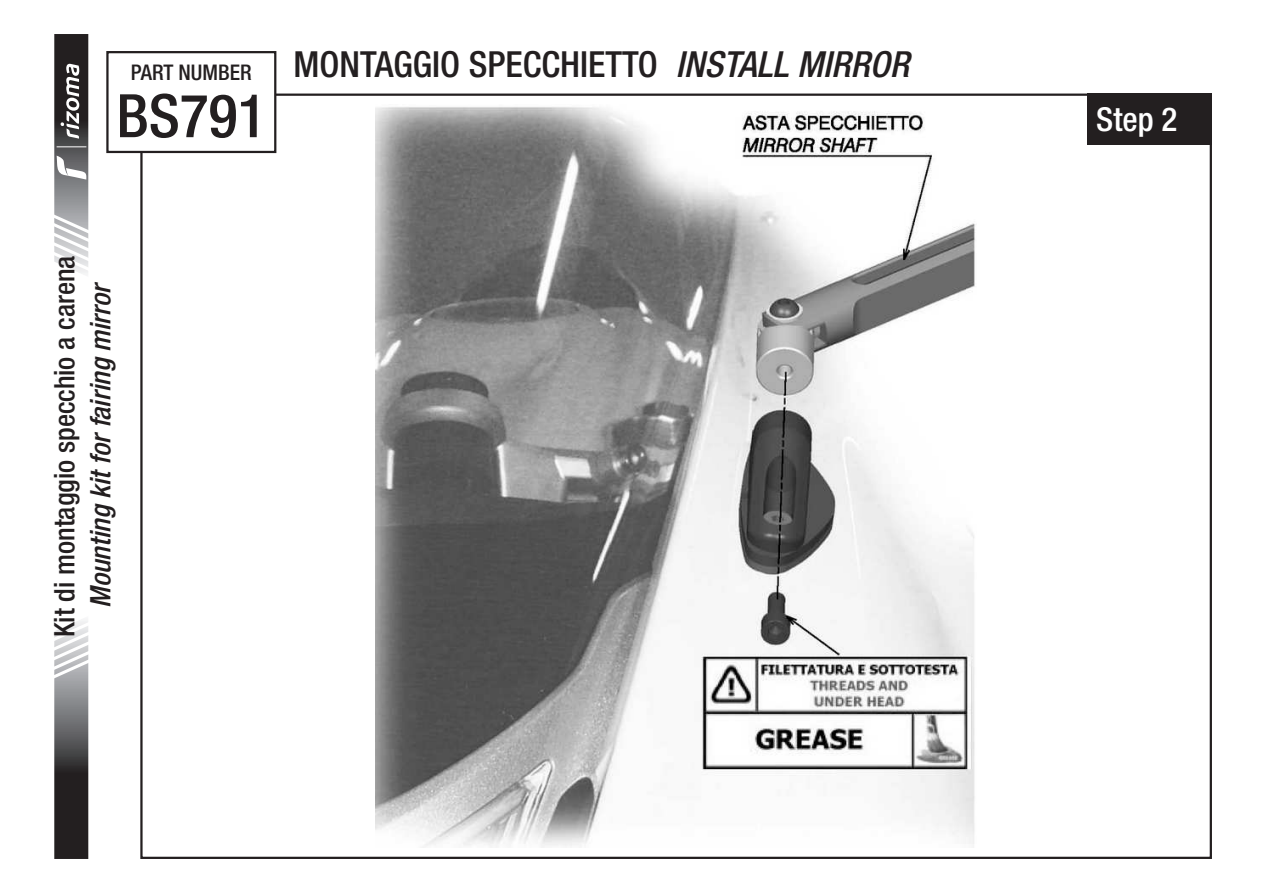
<style>
.page{position:relative;width:1263px;height:893px;background:#fff}
.page>*{position:absolute;margin:0;border:0;box-sizing:border-box;transform-origin:0 0}
.t1{font:500 condensed 60px "Helvetica Neue LT Std";color:#231f20}
.t2{font:500 condensed 36px "Helvetica Neue LT Std";color:#231f20}
.t3{font:500 condensed 33px "Helvetica Neue LT Std";color:#fff}
.t4{font:500 condensed 28.2px "Helvetica Neue LT Std";color:#231f20}
.t5{font:italic 500 condensed 28.2px "Helvetica Neue LT Std";color:#231f20}
.t6{font:500 condensed 21.6px "Helvetica Neue LT Std";color:#231f20}
.s1{font-style:italic}
</style>
<div class="page">
<img style="left:376px;top:107px;width:600px;height:741px">
<div style="left:1088px;top:94px;width:124px;height:51px;background:#231f20"></div>
<svg style="left:54px;top:620px;width:35px;height:239px;background:#706f70"></svg>
<svg style="left:54px;top:34px;width:35px;height:240px"></svg>
<div style="left:106px;top:51px;width:170px;height:102px;border:2px solid #231f20"></div>
<p class="t6" style="left:131px;top:59px;width:122px">PART NUMBER</p>
<h1 class="t1" style="left:116px;top:80px;width:151px">BS791</h1>
<p class="t2" style="left:293px;top:42px;width:617px">MONTAGGIO SPECCHIETTO <span class="s1">INSTALL MIRROR</span></p>
<p class="t4" style="left:48px;top:637px;width:383px;rotate:-90deg">Kit di montaggio specchio a carena</p>
<p class="t5" style="left:84px;top:608px;width:328px;rotate:-90deg">Mounting kit for fairing mirror</p>
<p class="t3" style="left:1096px;top:99px;width:83px">Step 2</p>
</div>
